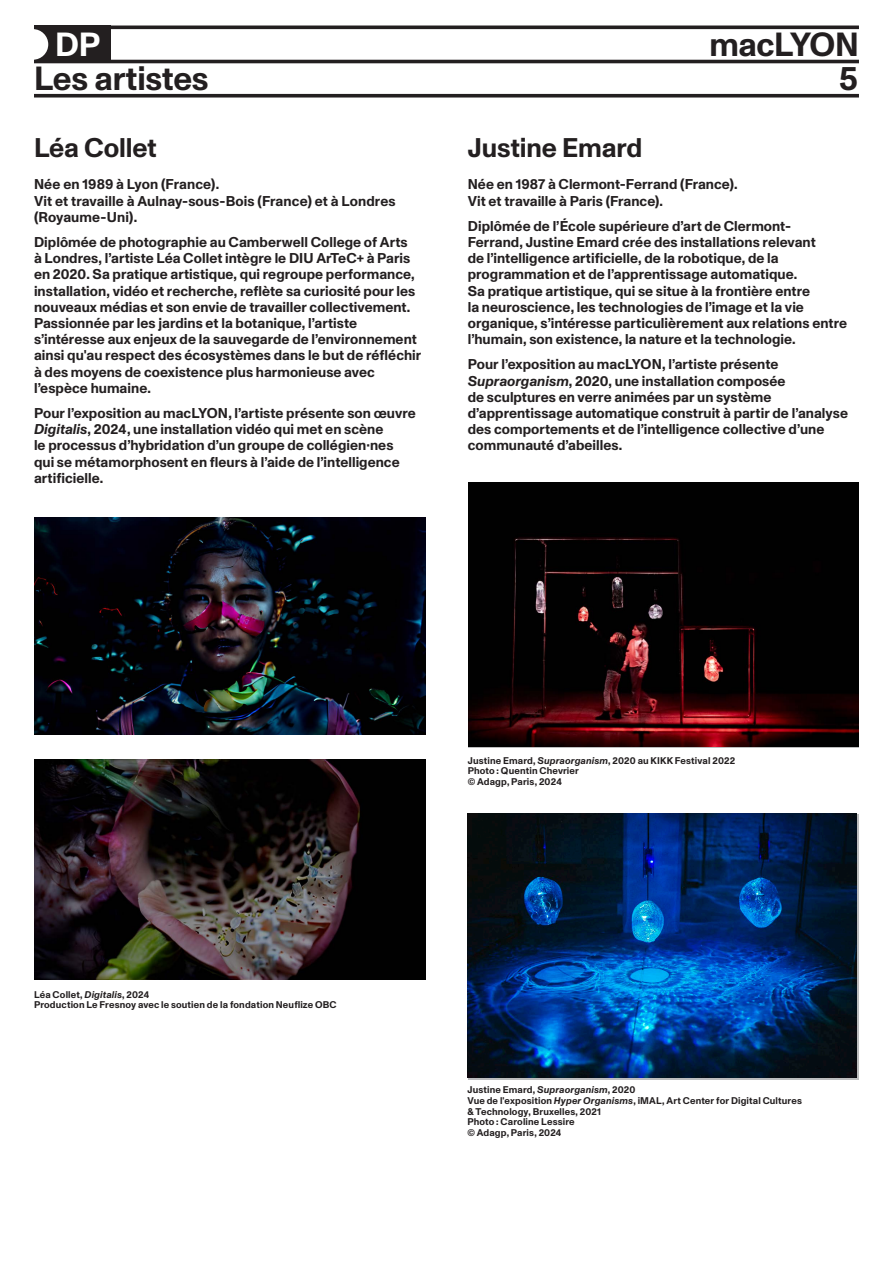
<style>
.page{position:relative;width:893px;height:1263px;background:#fff}
.page>*{position:absolute;margin:0;border:0;box-sizing:border-box;transform-origin:0 0}
.t1{font:700 33.45px "Monument Grotesk";letter-spacing:-.01em;color:#231f20}
.t2{font:700 33.45px "Monument Grotesk";color:#fff}
.TEXTE_FER_GAUCHE{font:700 27px "Monument Grotesk";letter-spacing:-.01em;color:#231f20}
.TEXTE_FER_GAUCHE-2{font:700 14.25px/16.2px "Monument Grotesk";letter-spacing:.005em;color:#231f20}
.t3{font:700 9.75px "Monument Grotesk";letter-spacing:.015em;color:#231f20}
.s1{font-style:italic}
</style>
<div class="page">
<div style="left:34px;top:26px;width:77px;height:37px;background:#231f20"></div>
<hr style="left:34px;top:26px;width:825px;height:3px;background:#231f20">
<hr style="left:34px;top:60px;width:825px;height:3px;background:#231f20">
<svg style="left:34px;top:94px;width:825px;height:4px;background:#3d393a"></svg>
<svg style="left:34px;top:29px;width:14px;height:31px"></svg>
<img style="left:468px;top:482px;width:391px;height:264px">
<img style="left:468px;top:814px;width:388px;height:263px">
<img style="left:34px;top:518px;width:391px;height:217px">
<img style="left:34px;top:760px;width:391px;height:220px">
<p class="t2" style="left:55px;top:20px;width:47px">DP</p>
<p class="t1" style="left:709px;top:20px;width:151px">macLYON</p>
<p class="t1" style="left:34px;top:54px;width:176px">Les artistes</p>
<p class="t1" style="left:838px;top:54px;width:22px">5</p>
<p class="TEXTE_FER_GAUCHE" style="left:34px;top:128px;width:124px">Léa Collet</p>
<p class="TEXTE_FER_GAUCHE-2" style="left:34px;top:176px;width:363px">Née en 1989 à Lyon (France).<br>Vit et travaille à Aulnay-sous-Bois (France) et à Londres (Royaume-Uni).</p>
<p class="TEXTE_FER_GAUCHE-2" style="left:34px;top:233px;width:389px">Diplômée de photographie au Camberwell College of Arts<br>à Londres, l’artiste Léa Collet intègre le DIU ArTeC+ à Paris en 2020. Sa pratique artistique, qui regroupe performance, installation, vidéo et recherche, reflète sa curiosité pour les nouveaux médias et son envie de travailler collectivement.<br>Passionnée par les jardins et la botanique, l’artiste s’intéresse aux enjeux de la sauvegarde de l’environnement ainsi qu'au respect des écosystèmes dans le but de réfléchir à des moyens de coexistence plus harmonieuse avec l’espèce humaine.</p>
<p class="TEXTE_FER_GAUCHE-2" style="left:34px;top:404px;width:383px">Pour l’exposition au macLYON, l’artiste présente son œuvre <span class="s1">Digitalis</span>, 2024, une installation vidéo qui met en scène<br>le processus d’hybridation d’un groupe de collégien·nes qui se métamorphosent en fleurs à l’aide de l’intelligence artificielle.</p>
<p class="TEXTE_FER_GAUCHE" style="left:468px;top:128px;width:176px">Justine Emard</p>
<p class="TEXTE_FER_GAUCHE-2" style="left:468px;top:176px;width:271px">Née en 1987 à Clermont-Ferrand (France).</p>
<p class="TEXTE_FER_GAUCHE-2" style="left:468px;top:192px;width:197px">Vit et travaille à Paris (France).</p>
<p class="TEXTE_FER_GAUCHE-2" style="left:468px;top:217px;width:381px">Diplômée de l’École supérieure d’art de Clermont-Ferrand, Justine Emard crée des installations relevant<br>de l’intelligence artificielle, de la robotique, de la programmation et de l’apprentissage automatique.<br>Sa pratique artistique, qui se situe à la frontière entre<br>la neuroscience, les technologies de l’image et la vie organique, s’intéresse particulièrement aux relations entre l’humain, son existence, la nature et la technologie.</p>
<p class="TEXTE_FER_GAUCHE-2" style="left:468px;top:356px;width:382px">Pour l’exposition au macLYON, l’artiste présente <span class="s1">Supraorganism</span>, 2020, une installation composée<br>de sculptures en verre animées par un système d’apprentissage automatique construit à partir de l’analyse des comportements et de l’intelligence collective d’une communauté d’abeilles.</p>
<p class="t3" style="left:34px;top:987px;width:117px">Léa Collet, <span class="s1">Digitalis</span>, 2024</p>
<p class="t3" style="left:34px;top:998px;width:304px">Production Le Fresnoy avec le soutien de la fondation Neuflize OBC</p>
<p class="t3" style="left:468px;top:753px;width:269px">Justine Emard, <span class="s1">Supraorganism</span>, 2020 au KIKK Festival 2022</p>
<p class="t3" style="left:468px;top:764px;width:113px">Photo : Quentin Chevrier</p>
<p class="t3" style="left:468px;top:775px;width:96px">© Adagp, Paris, 2024</p>
<p class="t3" style="left:467px;top:1082px;width:170px">Justine Emard, <span class="s1">Supraorganism</span>, 2020</p>
<p class="t3" style="left:467px;top:1093px;width:336px">Vue de l'exposition <span class="s1">Hyper Organisms</span>, iMAL, Art Center for Digital Cultures</p>
<p class="t3" style="left:467px;top:1104px;width:135px">&amp; Technology, Bruxelles, 2021</p>
<p class="t3" style="left:467px;top:1115px;width:109px">Photo : Caroline Lessire</p>
<p class="t3" style="left:467px;top:1126px;width:96px">© Adagp, Paris, 2024</p>
</div>
